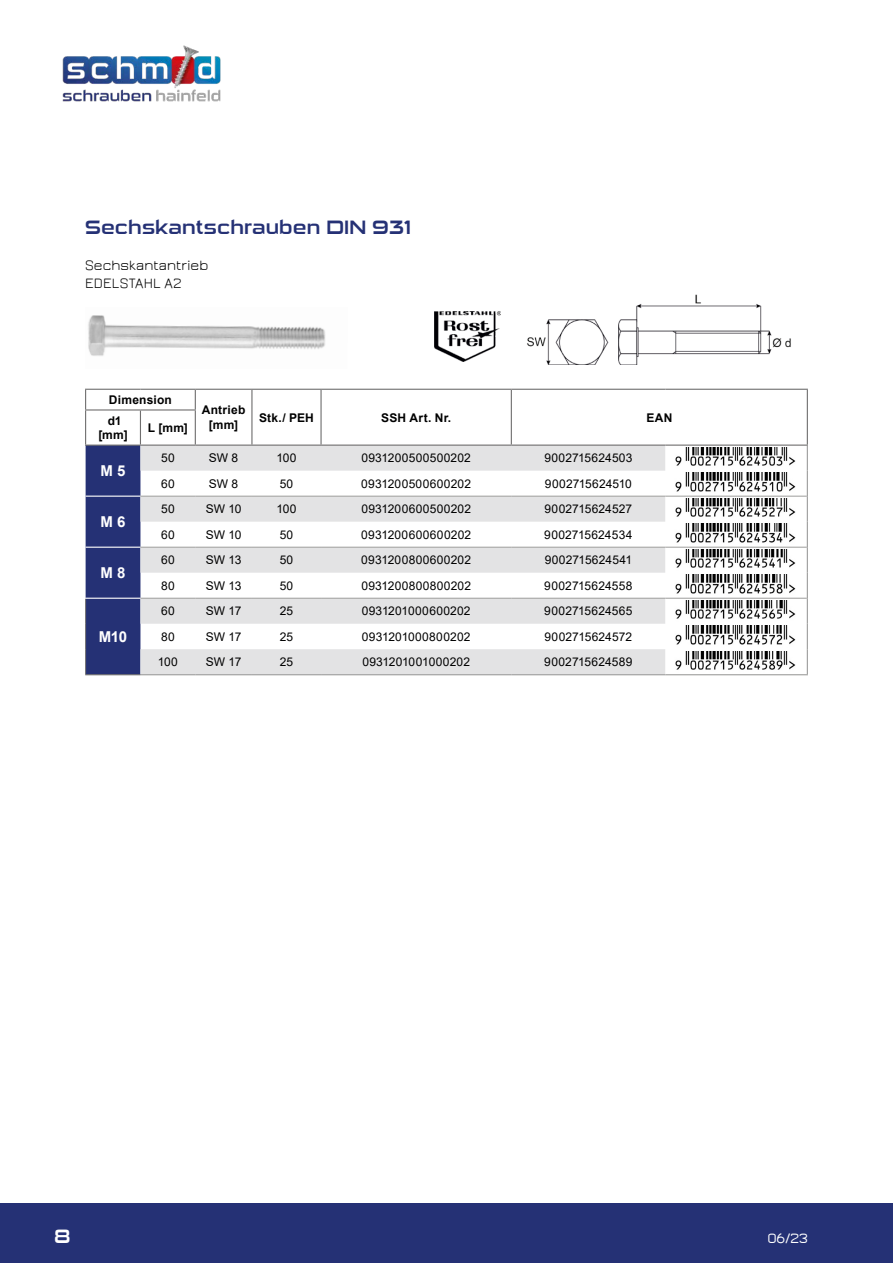
<style>
.page{position:relative;width:893px;height:1263px;background:#fff}
.page>*{position:absolute;margin:0;border:0;box-sizing:border-box;transform-origin:0 0}
.t1{font:19.5px "Sui Generis Rg SSH";letter-spacing:.005em;color:#253175}
.t2{font:19.5px "Sui Generis Rg SSH";color:#fff}
.t3{font:15px/18px "Jura";letter-spacing:.005em;color:#000}
.t4{font:700 15px "Arial";color:#fff}
.t5{font:600 15px "Jura";color:#fff}
.t6{font:12px "Arial";letter-spacing:.015em;color:#000}
.t7{font:700 12px/14.4px "Arial";letter-spacing:.02em;color:#000;text-align:center}
</style>
<div class="page">
<div style="left:0;top:1203px;width:893px;height:60px;background:#253175"></div>
<img style="left:62px;top:45px;width:159px;height:57px">
<img style="left:434px;top:311px;width:66px;height:50px">
<img style="left:88px;top:315px;width:238px;height:41px">
<svg style="left:140px;top:446px;width:525px;height:228px;fill:#e3e3e4"></svg>
<svg style="left:195px;top:390px;width:1px;height:19px"></svg>
<svg style="left:251px;top:390px;width:1px;height:20px"></svg>
<hr style="left:320px;top:390px;width:2px;height:20px;background:#706f6f">
<svg style="left:511px;top:390px;width:1px;height:20px"></svg>
<hr style="left:85px;top:409px;width:55px;height:1px;background:#706f6f">
<hr style="left:140px;top:409px;width:56px;height:1px;background:#706f6f">
<hr style="left:140px;top:410px;width:1px;height:35px;background:#706f6f">
<hr style="left:195px;top:410px;width:1px;height:35px;background:#706f6f">
<hr style="left:251px;top:410px;width:1px;height:35px;background:#706f6f">
<hr style="left:320px;top:410px;width:2px;height:35px;background:#706f6f">
<hr style="left:511px;top:410px;width:1px;height:35px;background:#706f6f">
<svg style="left:665px;top:446px;width:143px;height:228px"></svg>
<hr style="left:140px;top:674px;width:55px;height:1px;background:#9d9d9c">
<hr style="left:195px;top:674px;width:57px;height:1px;background:#9d9d9c">
<hr style="left:252px;top:674px;width:69px;height:1px;background:#9d9d9c">
<hr style="left:321px;top:674px;width:190px;height:1px;background:#9d9d9c">
<hr style="left:511px;top:674px;width:154px;height:1px;background:#9d9d9c">
<hr style="left:665px;top:674px;width:143px;height:1px;background:#9d9d9c">
<hr style="left:85px;top:389px;width:55px;height:1px;background:#706f6f">
<svg style="left:85px;top:390px;width:1px;height:19px"></svg>
<hr style="left:140px;top:389px;width:55px;height:1px;background:#706f6f">
<hr style="left:195px;top:389px;width:57px;height:1px;background:#706f6f">
<hr style="left:252px;top:389px;width:69px;height:1px;background:#706f6f">
<hr style="left:321px;top:389px;width:190px;height:1px;background:#706f6f">
<hr style="left:511px;top:389px;width:154px;height:1px;background:#706f6f">
<hr style="left:665px;top:389px;width:143px;height:1px;background:#706f6f">
<svg style="left:807px;top:390px;width:1px;height:20px"></svg>
<hr style="left:85px;top:410px;width:1px;height:35px;background:#706f6f">
<hr style="left:807px;top:410px;width:1px;height:35px;background:#706f6f">
<hr style="left:140px;top:445px;width:55px;height:1px;background:#706f6f">
<hr style="left:195px;top:445px;width:57px;height:1px;background:#706f6f">
<hr style="left:252px;top:445px;width:69px;height:1px;background:#706f6f">
<hr style="left:321px;top:445px;width:190px;height:1px;background:#706f6f">
<hr style="left:511px;top:445px;width:154px;height:1px;background:#706f6f">
<hr style="left:665px;top:445px;width:143px;height:1px;background:#706f6f">
<hr style="left:140px;top:496px;width:55px;height:1px;background:#9d9d9c">
<hr style="left:195px;top:496px;width:57px;height:1px;background:#9d9d9c">
<hr style="left:252px;top:496px;width:69px;height:1px;background:#9d9d9c">
<hr style="left:321px;top:496px;width:190px;height:1px;background:#9d9d9c">
<hr style="left:511px;top:496px;width:154px;height:1px;background:#9d9d9c">
<hr style="left:665px;top:496px;width:142px;height:1px;background:#9d9d9c">
<hr style="left:140px;top:547px;width:55px;height:1px;background:#9d9d9c">
<hr style="left:195px;top:547px;width:57px;height:1px;background:#9d9d9c">
<hr style="left:252px;top:547px;width:69px;height:1px;background:#9d9d9c">
<hr style="left:321px;top:547px;width:190px;height:1px;background:#9d9d9c">
<hr style="left:511px;top:547px;width:154px;height:1px;background:#9d9d9c">
<hr style="left:665px;top:547px;width:142px;height:1px;background:#9d9d9c">
<hr style="left:140px;top:598px;width:55px;height:1px;background:#9d9d9c">
<hr style="left:195px;top:598px;width:57px;height:1px;background:#9d9d9c">
<hr style="left:252px;top:598px;width:69px;height:1px;background:#9d9d9c">
<hr style="left:321px;top:598px;width:190px;height:1px;background:#9d9d9c">
<hr style="left:511px;top:598px;width:154px;height:1px;background:#9d9d9c">
<hr style="left:665px;top:598px;width:142px;height:1px;background:#9d9d9c">
<div style="left:85px;top:445px;width:55px;height:229px;background:#253175"></div>
<hr style="left:85px;top:674px;width:55px;height:1px;background:#706f6f">
<hr style="left:85px;top:598px;width:55px;height:1px;background:#fff">
<img style="left:674px;top:447px;width:125px;height:21px">
<img style="left:674px;top:473px;width:125px;height:21px">
<img style="left:674px;top:498px;width:125px;height:21px">
<img style="left:674px;top:524px;width:125px;height:21px">
<img style="left:674px;top:549px;width:125px;height:22px">
<img style="left:674px;top:575px;width:125px;height:21px">
<img style="left:674px;top:600px;width:125px;height:22px">
<img style="left:674px;top:626px;width:125px;height:21px">
<img style="left:674px;top:651px;width:125px;height:22px">
<img style="left:527px;top:294px;width:264px;height:70px">
<h1 class="t1" style="left:85px;top:216px;width:327px">Sechskantschrauben DIN 931</h1>
<p class="t3" style="left:85px;top:256px;width:125px">Sechskantantrieb<br>EDELSTAHL A2</p>
<p class="t7" style="left:109px;top:393px;width:64px">Dimension</p>
<p class="t7" style="left:202px;top:403px;width:45px">Antrieb [mm]</p>
<p class="t7" style="left:108px;top:413px;width:15px">d1</p>
<p class="t7" style="left:259px;top:410px;width:56px">Stk./ PEH</p>
<p class="t7" style="left:381px;top:410px;width:72px">SSH Art. Nr.</p>
<p class="t7" style="left:646px;top:410px;width:27px">EAN</p>
<p class="t7" style="left:98px;top:428px;width:31px">[mm]</p>
<p class="t7" style="left:148px;top:421px;width:42px">L [mm]</p>
<p class="t4" style="left:101px;top:460px;width:27px">M 5</p>
<p class="t4" style="left:101px;top:511px;width:27px">M 6</p>
<p class="t4" style="left:101px;top:562px;width:27px">M 8</p>
<p class="t4" style="left:99px;top:626px;width:30px">M10</p>
<p class="t6" style="left:161px;top:450px;width:15px">50</p>
<p class="t6" style="left:209px;top:450px;width:31px">SW 8</p>
<p class="t6" style="left:276px;top:450px;width:22px">100</p>
<p class="t6" style="left:361px;top:450px;width:111px">0931200500500202</p>
<p class="t6" style="left:544px;top:450px;width:90px">9002715624503</p>
<p class="t6" style="left:161px;top:475px;width:15px">60</p>
<p class="t6" style="left:209px;top:475px;width:31px">SW 8</p>
<p class="t6" style="left:280px;top:475px;width:15px">50</p>
<p class="t6" style="left:361px;top:475px;width:111px">0931200500600202</p>
<p class="t6" style="left:545px;top:475px;width:88px">9002715624510</p>
<p class="t6" style="left:161px;top:501px;width:15px">50</p>
<p class="t6" style="left:206px;top:501px;width:37px">SW 10</p>
<p class="t6" style="left:276px;top:501px;width:22px">100</p>
<p class="t6" style="left:361px;top:501px;width:111px">0931200600500202</p>
<p class="t6" style="left:545px;top:501px;width:89px">9002715624527</p>
<p class="t6" style="left:161px;top:526px;width:15px">60</p>
<p class="t6" style="left:206px;top:526px;width:37px">SW 10</p>
<p class="t6" style="left:280px;top:526px;width:15px">50</p>
<p class="t6" style="left:361px;top:526px;width:111px">0931200600600202</p>
<p class="t6" style="left:544px;top:526px;width:90px">9002715624534</p>
<p class="t6" style="left:161px;top:552px;width:15px">60</p>
<p class="t6" style="left:206px;top:552px;width:37px">SW 13</p>
<p class="t6" style="left:280px;top:552px;width:15px">50</p>
<p class="t6" style="left:361px;top:552px;width:111px">0931200800600202</p>
<p class="t6" style="left:545px;top:552px;width:89px">9002715624541</p>
<p class="t6" style="left:161px;top:577px;width:15px">80</p>
<p class="t6" style="left:206px;top:577px;width:37px">SW 13</p>
<p class="t6" style="left:280px;top:577px;width:15px">50</p>
<p class="t6" style="left:361px;top:577px;width:111px">0931200800800202</p>
<p class="t6" style="left:544px;top:577px;width:90px">9002715624558</p>
<p class="t6" style="left:161px;top:603px;width:15px">60</p>
<p class="t6" style="left:206px;top:603px;width:37px">SW 17</p>
<p class="t6" style="left:280px;top:603px;width:15px">25</p>
<p class="t6" style="left:362px;top:603px;width:110px">0931201000600202</p>
<p class="t6" style="left:544px;top:603px;width:90px">9002715624565</p>
<p class="t6" style="left:161px;top:628px;width:15px">80</p>
<p class="t6" style="left:206px;top:628px;width:37px">SW 17</p>
<p class="t6" style="left:280px;top:628px;width:15px">25</p>
<p class="t6" style="left:362px;top:628px;width:110px">0931201000800202</p>
<p class="t6" style="left:545px;top:628px;width:89px">9002715624572</p>
<p class="t6" style="left:158px;top:654px;width:22px">100</p>
<p class="t6" style="left:206px;top:654px;width:37px">SW 17</p>
<p class="t6" style="left:280px;top:654px;width:15px">25</p>
<p class="t6" style="left:362px;top:654px;width:109px">0931201001000202</p>
<p class="t6" style="left:544px;top:654px;width:90px">9002715624589</p>
<h1 class="t2" style="left:54px;top:1225px;width:18px">8</h1>
<p class="t5" style="left:768px;top:1230px;width:42px">06/23</p>
</div>
